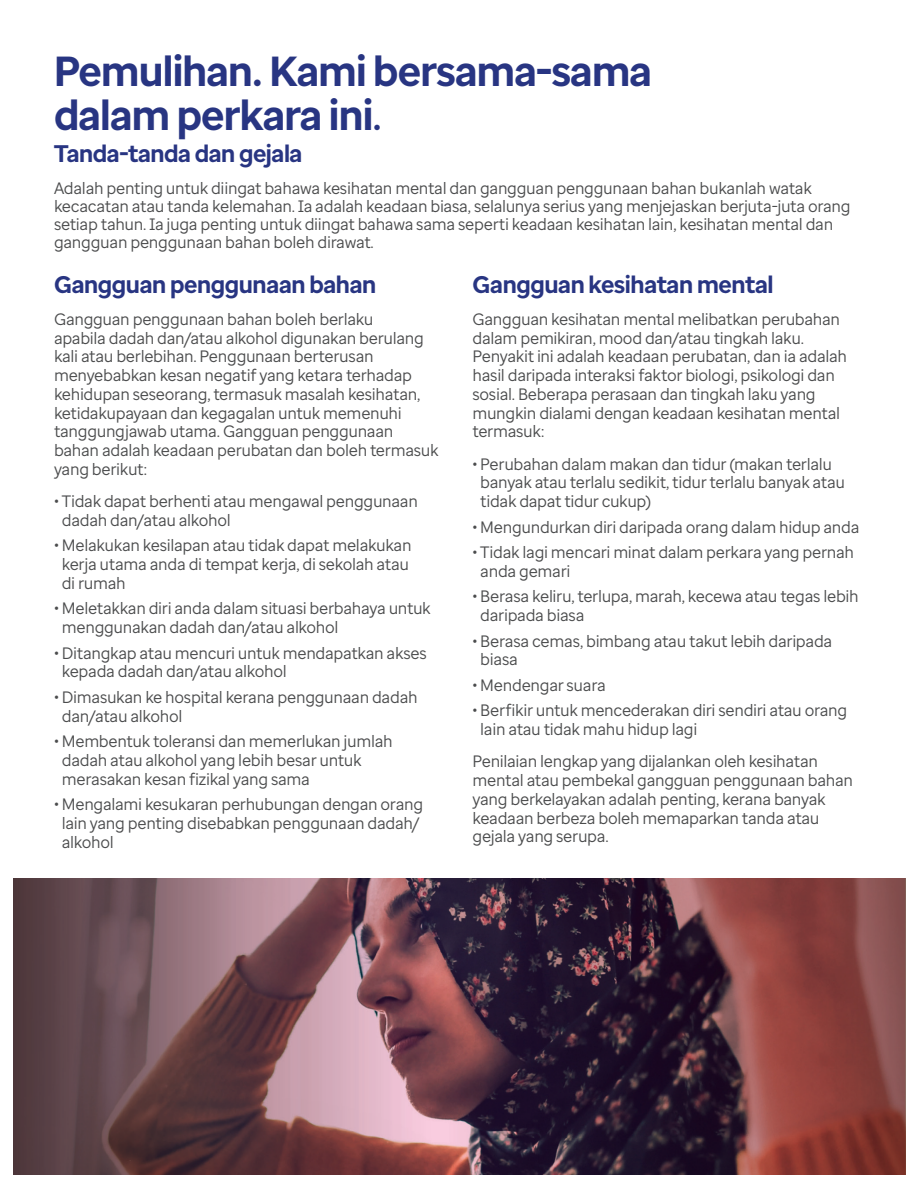
<style>
.page{position:relative;width:918px;height:1188px;background:#fff}
.page>*{position:absolute;margin:0;border:0;box-sizing:border-box;transform-origin:0 0}
.t1{font:700 42px/43.5px "Optum Sans";letter-spacing:-.02em;color:#283582}
.t2{font:700 24px "Optum Sans";letter-spacing:-.02em;color:#283582}
.t3{font:16.5px/18.8px "Optum Sans";letter-spacing:-.02em;color:#4b4c4d}
.s1{font-size:34.5px}
</style>
<div class="page">
<svg style="left:14px;top:878px;width:891px;height:296px;background:#68424b"></svg>
<p class="t1" style="left:54px;top:50px;width:600px">Pemulihan. Kami bersama-sama dalam perkara ini<span class="s1">.</span></p>
<p class="t2" style="left:54px;top:138px;width:250px">Tanda-tanda dan gejala</p>
<p class="t3" style="left:54px;top:179px;width:798px;line-height:18px">Adalah penting untuk diingat bahawa kesihatan mental dan gangguan penggunaan bahan bukanlah watak kecacatan atau tanda kelemahan. Ia adalah keadaan biasa, selalunya serius yang menjejaskan berjuta-juta orang setiap tahun. Ia juga penting untuk diingat bahawa sama seperti keadaan kesihatan lain, kesihatan mental dan gangguan penggunaan bahan boleh dirawat.</p>
<p class="t2" style="left:54px;top:269px;width:324px">Gangguan penggunaan bahan</p>
<p class="t3" style="left:54px;top:310px;width:386px">Gangguan penggunaan bahan boleh berlaku<br>apabila dadah dan/atau alkohol digunakan berulang kali atau berlebihan. Penggunaan berterusan menyebabkan kesan negatif yang ketara terhadap kehidupan seseorang, termasuk masalah kesihatan, ketidakupayaan dan kegagalan untuk memenuhi tanggungjawab utama. Gangguan penggunaan bahan adalah keadaan perubatan dan boleh termasuk yang berikut:</p>
<p class="t3" style="left:62px;top:492px;width:358px;text-indent:-8px">• Tidak dapat berhenti atau mengawal penggunaan dadah dan/atau alkohol</p>
<p class="t3" style="left:62px;top:536px;width:351px;text-indent:-8px">• Melakukan kesilapan atau tidak dapat melakukan kerja utama anda di tempat kerja, di sekolah atau di rumah</p>
<p class="t3" style="left:62px;top:599px;width:370px;text-indent:-8px">• Meletakkan diri anda dalam situasi berbahaya untuk menggunakan dadah dan/atau alkohol</p>
<p class="t3" style="left:62px;top:643px;width:367px;text-indent:-8px">• Ditangkap atau mencuri untuk mendapatkan akses kepada dadah dan/atau alkohol</p>
<p class="t3" style="left:62px;top:688px;width:357px;text-indent:-8px">• Dimasukan ke hospital kerana penggunaan dadah dan/atau alkohol</p>
<p class="t3" style="left:62px;top:732px;width:332px;text-indent:-8px">• Membentuk toleransi dan memerlukan jumlah dadah atau alkohol yang lebih besar untuk merasakan kesan fizikal yang sama</p>
<p class="t3" style="left:62px;top:795px;width:363px;text-indent:-8px">• Mengalami kesukaran perhubungan dengan orang lain yang penting disebabkan penggunaan dadah/ alkohol</p>
<p class="t2" style="left:472px;top:269px;width:303px">Gangguan kesihatan mental</p>
<p class="t3" style="left:472px;top:310px;width:376px">Gangguan kesihatan mental melibatkan perubahan dalam pemikiran, mood dan/atau tingkah laku.<br>Penyakit ini adalah keadaan perubatan, dan ia adalah hasil daripada interaksi faktor biologi, psikologi dan sosial. Beberapa perasaan dan tingkah laku yang mungkin dialami dengan keadaan kesihatan mental termasuk:</p>
<p class="t3" style="left:480px;top:454px;width:366px;text-indent:-8px">• Perubahan dalam makan dan tidur (makan terlalu banyak atau terlalu sedikit, tidur terlalu banyak atau tidak dapat tidur cukup)</p>
<p class="t3" style="left:472px;top:517px;width:389px">• Mengundurkan diri daripada orang dalam hidup anda</p>
<p class="t3" style="left:480px;top:543px;width:375px;text-indent:-8px">• Tidak lagi mencari minat dalam perkara yang pernah anda gemari</p>
<p class="t3" style="left:480px;top:587px;width:380px;text-indent:-8px">• Berasa keliru, terlupa, marah, kecewa atau tegas lebih daripada biasa</p>
<p class="t3" style="left:480px;top:631px;width:354px;text-indent:-8px">• Berasa cemas, bimbang atau takut lebih daripada biasa</p>
<p class="t3" style="left:472px;top:676px;width:135px">• Mendengar suara</p>
<p class="t3" style="left:480px;top:701px;width:369px;text-indent:-8px">• Berfikir untuk mencederakan diri sendiri atau orang lain atau tidak mahu hidup lagi</p>
<p class="t3" style="left:472px;top:752px;width:382px">Penilaian lengkap yang dijalankan oleh kesihatan mental atau pembekal gangguan penggunaan bahan yang berkelayakan adalah penting, kerana banyak keadaan berbeza boleh memaparkan tanda atau gejala yang serupa.</p>
</div>
